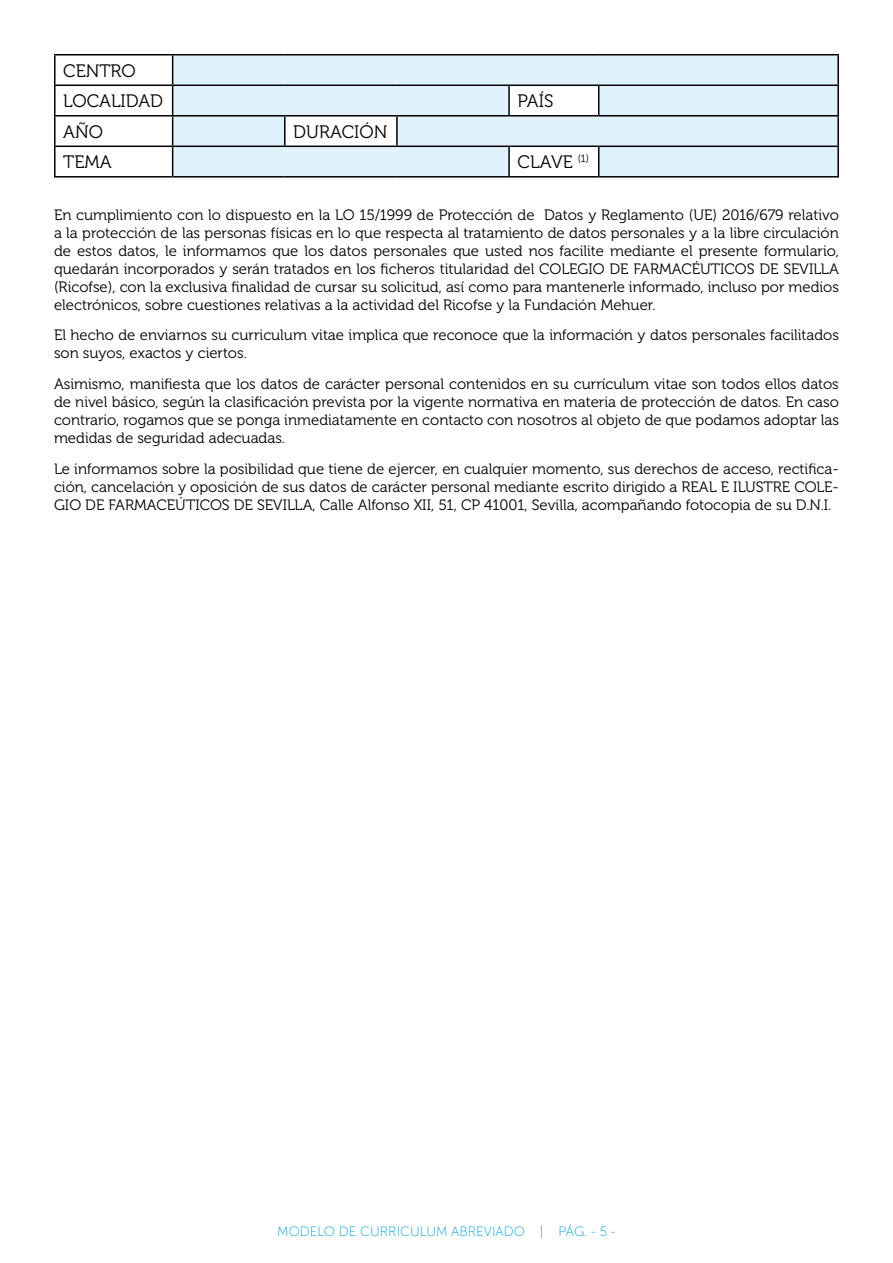
<style>
.page{position:relative;width:893px;height:1263px;background:#fff}
.page>*{position:absolute;margin:0;border:0;box-sizing:border-box;transform-origin:0 0}
.t1{font:18px "Museo 300";color:#000}
.t2{font:15px/18px "Museo 300";color:#000;text-align:justify}
.t3{font:13.5px "Museo Sans 100";color:#009fe3}
.s1{color:#706f6f}
</style>
<div class="page">
<svg style="left:173px;top:56px;width:664px;height:120px;background:#e0f1fa"></svg>
<hr style="left:54px;top:54px;width:119px;height:2px;background:#000">
<hr style="left:54px;top:55px;width:2px;height:30px;background:#000">
<hr style="left:54px;top:85px;width:119px;height:1px;background:#000">
<hr style="left:54px;top:86px;width:2px;height:29px;background:#000">
<hr style="left:54px;top:115px;width:119px;height:2px;background:#000">
<hr style="left:54px;top:117px;width:2px;height:29px;background:#000">
<hr style="left:54px;top:146px;width:119px;height:1px;background:#000">
<hr style="left:54px;top:147px;width:2px;height:29px;background:#000">
<hr style="left:54px;top:176px;width:119px;height:2px;background:#000">
<hr style="left:509px;top:176px;width:90px;height:2px;background:#000">
<hr style="left:172px;top:55px;width:1px;height:30px;background:#000">
<hr style="left:173px;top:54px;width:112px;height:2px;background:#000">
<hr style="left:285px;top:54px;width:112px;height:2px;background:#000">
<hr style="left:397px;top:54px;width:112px;height:2px;background:#000">
<hr style="left:509px;top:54px;width:90px;height:2px;background:#000">
<hr style="left:599px;top:54px;width:240px;height:2px;background:#000">
<hr style="left:837px;top:55px;width:2px;height:30px;background:#000">
<hr style="left:509px;top:85px;width:90px;height:1px;background:#000">
<hr style="left:173px;top:85px;width:112px;height:1px;background:#000">
<hr style="left:285px;top:85px;width:112px;height:1px;background:#000">
<hr style="left:397px;top:85px;width:112px;height:1px;background:#000">
<hr style="left:508px;top:86px;width:2px;height:29px;background:#000">
<hr style="left:285px;top:115px;width:112px;height:2px;background:#000">
<svg style="left:598px;top:86px;width:1px;height:29px"></svg>
<hr style="left:599px;top:85px;width:240px;height:1px;background:#000">
<hr style="left:837px;top:86px;width:2px;height:29px;background:#000">
<hr style="left:396px;top:117px;width:2px;height:29px;background:#000">
<hr style="left:397px;top:115px;width:112px;height:2px;background:#000">
<hr style="left:509px;top:115px;width:90px;height:2px;background:#000">
<hr style="left:599px;top:115px;width:240px;height:2px;background:#000">
<hr style="left:837px;top:117px;width:2px;height:29px;background:#000">
<hr style="left:509px;top:146px;width:90px;height:1px;background:#000">
<hr style="left:173px;top:115px;width:112px;height:2px;background:#000">
<hr style="left:284px;top:117px;width:2px;height:29px;background:#000">
<svg style="left:172px;top:86px;width:1px;height:90px"></svg>
<hr style="left:173px;top:146px;width:112px;height:1px;background:#000">
<hr style="left:285px;top:146px;width:112px;height:1px;background:#000">
<hr style="left:397px;top:146px;width:112px;height:1px;background:#000">
<hr style="left:508px;top:147px;width:2px;height:29px;background:#000">
<hr style="left:173px;top:176px;width:112px;height:2px;background:#000">
<hr style="left:285px;top:176px;width:112px;height:2px;background:#000">
<hr style="left:397px;top:176px;width:112px;height:2px;background:#000">
<svg style="left:598px;top:147px;width:1px;height:29px"></svg>
<hr style="left:599px;top:146px;width:240px;height:1px;background:#000">
<hr style="left:837px;top:147px;width:2px;height:29px;background:#000">
<hr style="left:599px;top:176px;width:240px;height:2px;background:#000">
<p class="t1" style="left:63px;top:61px;width:74px">CENTRO</p>
<p class="t1" style="left:63px;top:91px;width:101px">LOCALIDAD</p>
<p class="t1" style="left:518px;top:91px;width:37px">PAÍS</p>
<p class="t1" style="left:63px;top:122px;width:41px">AÑO</p>
<p class="t1" style="left:293px;top:122px;width:96px">DURACIÓN</p>
<p class="t1" style="left:63px;top:152px;width:50px">TEMA</p>
<p class="t1" style="left:518px;top:152px;width:73px">CLAVE <sup>(1)</sup></p>
<p class="t2" style="left:54px;top:206px;width:786px">En cumplimiento con lo dispuesto en la LO 15/1999 de Protección de Datos y Reglamento (UE) 2016/679 relativo a la protección de las personas físicas en lo que respecta al tratamiento de datos personales y a la libre circulación de estos datos, le informamos que los datos personales que usted nos facilite mediante el presente formulario, quedarán incorporados y serán tratados en los ficheros titularidad del COLEGIO DE FARMACÉUTICOS DE SEVILLA (Ricofse), con la exclusiva finalidad de cursar su solicitud, así como para mantenerle informado, incluso por medios electrónicos, sobre cuestiones relativas a la actividad del Ricofse y la Fundación Mehuer.</p>
<p class="t2" style="left:54px;top:327px;width:786px">El hecho de enviarnos su curriculum vitae implica que reconoce que la información y datos personales facilitados son suyos, exactos y ciertos.</p>
<p class="t2" style="left:54px;top:375px;width:787px">Asimismo, manifiesta que los datos de carácter personal contenidos en su currículum vitae son todos ellos datos de nivel básico, según la clasificación prevista por la vigente normativa en materia de protección de datos. En caso contrario, rogamos que se ponga inmediatamente en contacto con nosotros al objeto de que podamos adoptar las medidas de seguridad adecuadas.</p>
<p class="t2" style="left:54px;top:460px;width:786px">Le informamos sobre la posibilidad que tiene de ejercer, en cualquier momento, sus derechos de acceso, rectifica&shy;ción, cancelación y oposición de sus datos de carácter personal mediante escrito dirigido a REAL E ILUSTRE COLE-GIO DE FARMACEÚTICOS DE SEVILLA, Calle Alfonso XII, 51, CP 41001, Sevilla, acompañando fotocopia de su D.N.I.</p>
<p class="t3" style="left:277px;top:1224px;width:340px">MODELO DE CURRICULUM ABREVIADO <span class="s1">|</span> PÁG. - 5 -</p>
</div>
